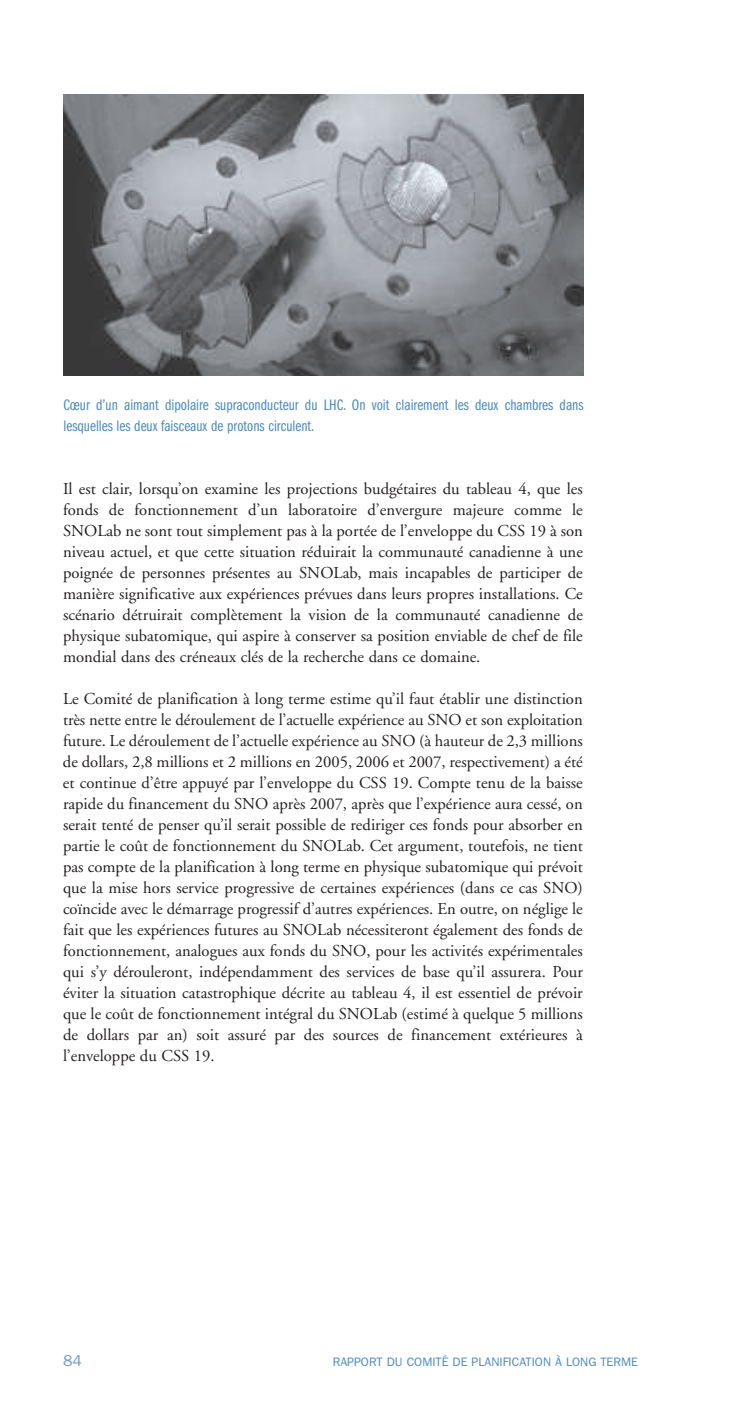
<style>
.page{position:relative;width:756px;height:1418px;background:#fff}
.page>*{position:absolute;margin:0;border:0;box-sizing:border-box;transform-origin:0 0}
.t1{font:16.62px/21px "Adobe Garamond";color:#231f20;text-align:justify}
.t2{font:15.75px/21px "Franklin Gothic Book Cmpr";color:#4a89be}
.t3{font:15.75px "Franklin Gothic";color:#6e9bc9}
.t4{font:12.25px "Franklin Gothic";color:#4a89be}
</style>
<div class="page">
<img style="left:63px;top:95px;width:520px;height:280px">
<p class="t2" style="left:64px;top:395px;width:522px">Cœur d’un aimant dipolaire supraconducteur du LHC. On voit clairement les deux chambres dans lesquelles les deux faisceaux de protons circulent.</p>
<p class="t1" style="left:63px;top:479px;width:521px">Il est clair, lorsqu’on examine les projections budgétaires du tableau 4, que les fonds de fonctionnement d’un laboratoire d’envergure majeure comme le SNOLab ne sont tout simplement pas à la portée de l’enveloppe du CSS 19 à son niveau actuel, et que cette situation réduirait la communauté canadienne à une poignée de personnes présentes au SNOLab, mais incapables de participer de manière significative aux expériences prévues dans leurs propres installations. Ce scénario détruirait complètement la vision de la communauté canadienne de physique subatomique, qui aspire à conserver sa position enviable de chef de file mondial dans des créneaux clés de la recherche dans ce domaine.</p>
<p class="t1" style="left:63px;top:689px;width:521px">Le Comité de planification à long terme estime qu’il faut établir une distinction très nette entre le déroulement de l’actuelle expérience au SNO et son exploitation future. Le déroulement de l’actuelle expérience au SNO (à hauteur de 2,3 millions de dollars, 2,8 millions et 2 millions en 2005, 2006 et 2007, respectivement) a été et continue d’être appuyé par l’enveloppe du CSS 19. Compte tenu de la baisse rapide du financement du SNO après 2007, après que l’expérience aura cessé, on serait tenté de penser qu’il serait possible de rediriger ces fonds pour absorber en partie le coût de fonctionnement du SNOLab. Cet argument, toutefois, ne tient pas compte de la planification à long terme en physique subatomique qui prévoit que la mise hors service progressive de certaines expériences (dans ce cas SNO) coïncide avec le démarrage progressif d’autres expériences. En outre, on néglige le fait que les expériences futures au SNOLab nécessiteront également des fonds de fonctionnement, analogues aux fonds du SNO, pour les activités expérimentales qui s’y dérouleront, indépendamment des services de base qu’il assurera. Pour éviter la situation catastrophique décrite au tableau 4, il est essentiel de prévoir que le coût de fonctionnement intégral du SNOLab (estimé à quelque 5 millions de dollars par an) soit assuré par des sources de financement extérieures à l’enveloppe du CSS 19.</p>
<p class="t3" style="left:63px;top:1351px;width:20px">84</p>
<p class="t4" style="left:333px;top:1354px;width:307px">RAPPORT DU COMITÉ DE PLANIFICATION À LONG TERME</p>
</div>
